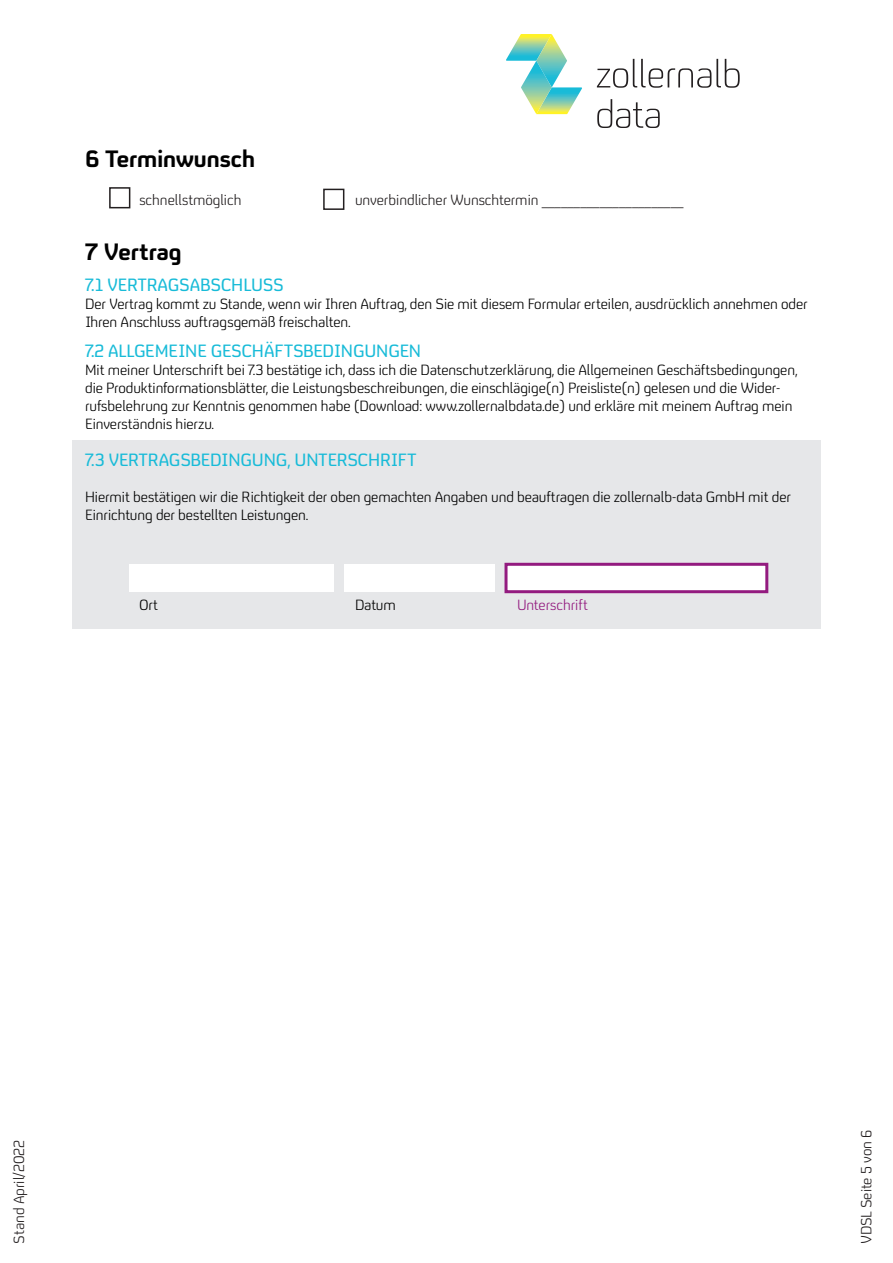
<style>
.page{position:relative;width:893px;height:1263px;background:#fff}
.page>*{position:absolute;margin:0;border:0;box-sizing:border-box;transform-origin:0 0}
.t1{font:24px "FS Untitled Bold 750";letter-spacing:-.005em;color:#000}
.t2{font:18px "FS Untitled Regular 450";letter-spacing:-.01em;color:#18bbd8}
.t3{font:15px/18px "FS Untitled Light 350";letter-spacing:-.01em;color:#000}
.t4{font:15px "FS Untitled Light 350";letter-spacing:-.005em;color:#231f20}
.t5{font:15px "FS Untitled Light 350";letter-spacing:-.01em;color:#931b7f}
</style>
<div class="page">
<svg style="left:597px;top:59px;width:143px;height:29px"></svg>
<svg style="left:597px;top:99px;width:63px;height:29px"></svg>
<svg style="left:506px;top:34px;width:76px;height:80px"></svg>
<div style="left:109px;top:187px;width:21px;height:21px;border:2px solid #231f20"></div>
<div style="left:323px;top:189px;width:21px;height:21px;border:2px solid #231f20"></div>
<div style="left:72px;top:440px;width:749px;height:188px;background:#e6e7e9"></div>
<div style="left:504px;top:563px;width:264px;height:30px;background:#fff;border:3px solid #931b7f"></div>
<div style="left:344px;top:564px;width:151px;height:28px;background:#fff"></div>
<div style="left:129px;top:564px;width:205px;height:28px;background:#fff"></div>
<p class="t1" style="left:85px;top:145px;width:171px">6 Terminwunsch</p>
<p class="t4" style="left:139px;top:192px;width:104px">schnellstmöglich</p>
<p class="t4" style="left:355px;top:192px;width:330px">unverbindlicher Wunschtermin ______________________</p>
<p class="t1" style="left:85px;top:238px;width:98px">7 Vertrag</p>
<p class="t2" style="left:85px;top:274px;width:200px">7.1 VERTRAGSABSCHLUSS</p>
<p class="t3" style="left:85px;top:295px;width:724px">Der Vertrag kommt zu Stande, wenn wir Ihren Auftrag, den Sie mit diesem Formular erteilen, ausdrücklich annehmen oder<br>Ihren Anschluss auftragsgemäß freischalten.</p>
<p class="t2" style="left:85px;top:341px;width:338px">7.2 ALLGEMEINE GESCHÄFTSBEDINGUNGEN</p>
<p class="t3" style="left:85px;top:361px;width:714px">Mit meiner Unterschrift bei 7.3 bestätige ich, dass ich die Datenschutzerklärung, die Allgemeinen Geschäftsbedingungen, die Produktinformationsblätter, die Leistungsbeschreibungen, die einschlägige(n) Preisliste(n) gelesen und die Wider&shy;rufsbelehrung zur Kenntnis genommen habe (Download: www.zollernalbdata.de) und erkläre mit meinem Auftrag mein Einverständnis hierzu.</p>
<p class="t2" style="left:85px;top:450px;width:333px">7.3 VERTRAGSBEDINGUNG, UNTERSCHRIFT</p>
<p class="t3" style="left:85px;top:488px;width:707px">Hiermit bestätigen wir die Richtigkeit der oben gemachten Angaben und beauftragen die zollernalb-data GmbH mit der<br>Einrichtung der bestellten Leistungen.</p>
<p class="t3" style="left:139px;top:596px;width:20px">Ort</p>
<p class="t3" style="left:355px;top:596px;width:42px">Datum</p>
<p class="t5" style="left:517px;top:596px;width:72px">Unterschrift</p>
<p class="t4" style="left:11px;top:1244px;width:106px;rotate:-90deg">Stand April/2022</p>
<p class="t4" style="left:858px;top:1244px;width:116px;rotate:-90deg">VDSL Seite 5 von 6</p>
</div>
